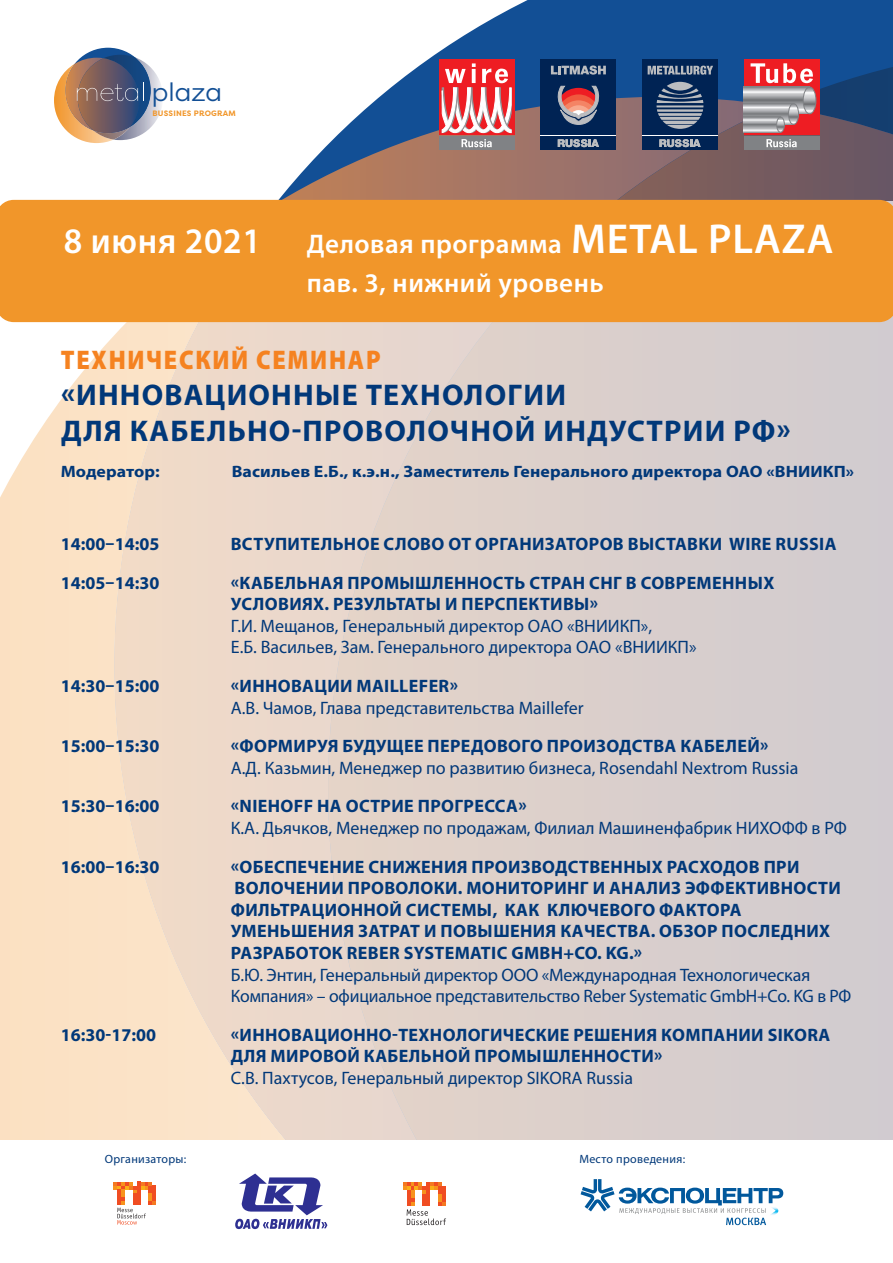
<style>
.page{position:relative;width:893px;height:1263px;background:#fff}
.page>*{position:absolute;margin:0;border:0;box-sizing:border-box;transform-origin:0 0}
.t1{font:600 36px "Myriad Pro";letter-spacing:.02em;color:#fff;scale:.96 1}
.t2{font:700 30px/36px "Myriad Pro";letter-spacing:.04em;color:#013879}
.t3{font:600 27px/39px "Myriad Pro";letter-spacing:.02em;color:#fff}
.t4{font:900 27px "Myriad Pro";letter-spacing:.07em;color:#f58220;scale:.9 1}
.t5{font:25.8px "Filson Pro";color:#124f95}
.osnova{font:700 18px/21.6px "Myriad Pro";letter-spacing:.02em;color:#013879}
.osnova-2{font:18px/21.6px "Myriad Pro";color:#013879}
.t6{font:700 16.5px "Myriad Pro";letter-spacing:.005em;color:#013879;scale:1.08 1}
.t7{font:12px "Myriad Pro";letter-spacing:.025em;color:#013879}
.t8{font:700 7.8px "Filson Pro";letter-spacing:.025em;color:#f1962a}
.s1{font-size:42px}
.s2{font-weight:700}
.s3{font-weight:400}
</style>
<div class="page">
<svg style="left:115px;top:0;width:778px;height:97px"></svg>
<svg style="left:776px;top:46px;width:117px;height:60px;background:#164682"></svg>
<img style="left:530px;top:106px;width:363px;height:94px">
<div style="left:0;top:202px;width:893px;height:1061px;background:linear-gradient(to right,#fbe2c8,#cdc8ce)"></div>
<div style="left:0;top:1140px;width:893px;height:123px;background:#fff"></div>
<div style="left:0;top:200px;width:893px;height:122px;background:#f1962a"></div>
<div style="left:65px;top:48px;width:86px;height:85px;background:#124f95;border-radius:50%"></div>
<svg style="left:54px;top:55px;width:109px;height:88px"></svg>
<div style="left:439px;top:60px;width:75px;height:75px;background:#ee1d23"></div>
<svg style="left:276px;top:63px;width:254px;height:141px"></svg>
<div style="left:744px;top:60px;width:75px;height:75px;background:#ee1d23"></div>
<svg style="left:744px;top:87px;width:7px;height:16px"></svg>
<svg style="left:744px;top:103px;width:7px;height:14px"></svg>
<svg style="left:744px;top:117px;width:7px;height:15px"></svg>
<svg style="left:751px;top:63px;width:65px;height:69px"></svg>
<div style="left:744px;top:136px;width:75px;height:14px;background:#808285"></div>
<svg style="left:766px;top:139px;width:31px;height:8px"></svg>
<div style="left:642px;top:60px;width:76px;height:75px;background:#002354"></div>
<svg style="left:648px;top:66px;width:65px;height:9px"></svg>
<div style="left:667px;top:82px;width:26px;height:9px;background:#bcbdc0;border-radius:50%"></div>
<svg style="left:657px;top:88px;width:46px;height:41px"></svg>
<div style="left:642px;top:136px;width:76px;height:14px;background:#002354"></div>
<svg style="left:659px;top:139px;width:42px;height:8px"></svg>
<div style="left:541px;top:60px;width:75px;height:75px;background:#002354"></div>
<div style="left:541px;top:136px;width:75px;height:14px;background:#002354"></div>
<svg style="left:558px;top:139px;width:41px;height:8px"></svg>
<svg style="left:551px;top:65px;width:55px;height:10px"></svg>
<svg style="left:558px;top:86px;width:42px;height:39px"></svg>
<svg style="left:581px;top:1179px;width:202px;height:46px"></svg>
<svg style="left:235px;top:1173px;width:92px;height:56px"></svg>
<svg style="left:114px;top:1182px;width:42px;height:43px"></svg>
<svg style="left:403px;top:1182px;width:43px;height:43px"></svg>
<p class="t5" style="left:152px;top:75px;width:72px">plaza</p>
<p class="t8" style="left:153px;top:108px;width:85px">BUSSINES PROGRAM</p>
<p class="t1" style="left:64px;top:218px;width:207px">8 июня 2021</p>
<p class="t3" style="left:307px;top:223px;width:528px">Деловая программа <span class="s1">METAL PLAZA </span>пав. 3, нижний уровень</p>
<p class="t4" style="left:61px;top:342px;width:357px">ТЕХНИЧЕСКИЙ СЕМИНАР</p>
<p class="t2" style="left:61px;top:376px;width:731px">«ИННОВАЦИОННЫЕ ТЕХНОЛОГИИ<br>ДЛЯ КАБЕЛЬНО-ПРОВОЛОЧНОЙ ИНДУСТРИИ РФ»</p>
<p class="t6" style="left:61px;top:461px;width:93px">Модератор:</p>
<p class="t6" style="left:232px;top:461px;width:578px">Васильев Е.Б., к.э.н., Заместитель Генерального директора ОАО «ВНИИКП»</p>
<p class="osnova" style="left:61px;top:532px;width:100px">14:00–14:05</p>
<p class="osnova" style="left:231px;top:532px;width:607px">ВСТУПИТЕЛЬНОЕ СЛОВО ОТ ОРГАНИЗАТОРОВ ВЫСТАВКИ WIRE RUSSIA</p>
<p class="osnova" style="left:61px;top:571px;width:100px">14:05–14:30</p>
<p class="osnova-2" style="left:231px;top:571px;width:545px"><span class="s2">«КАБЕЛЬНАЯ ПРОМЫШЛЕННОСТЬ СТРАН СНГ В СОВРЕМЕННЫХ УСЛОВИЯХ. РЕЗУЛЬТАТЫ И ПЕРСПЕКТИВЫ»<br></span>Г.И. Мещанов, Генеральный директор ОАО «ВНИИКП»,<br>Е.Б. Васильев, Зам. Генерального директора ОАО «ВНИИКП»</p>
<p class="osnova" style="left:61px;top:674px;width:100px">14:30–15:00</p>
<p class="osnova-2" style="left:231px;top:675px;width:354px"><span class="s2">«ИННОВАЦИИ MAILLEFER»<br></span>А.В. Чамов, Глава представительства Maillefer</p>
<p class="osnova" style="left:61px;top:735px;width:100px">15:00–15:30</p>
<p class="osnova-2" style="left:231px;top:735px;width:569px"><span class="s2">«ФОРМИРУЯ БУДУЩЕЕ ПЕРЕДОВОГО ПРОИЗОДСТВА КАБЕЛЕЙ»<br></span>А.Д. Казьмин, Менеджер по развитию бизнеса, Rosendahl Nextrom Russia</p>
<p class="osnova" style="left:61px;top:795px;width:100px">15:30–16:00</p>
<p class="osnova-2" style="left:231px;top:795px;width:617px"><span class="s2">«NIEHOFF НА ОСТРИЕ ПРОГРЕССА»<br></span>К.А. Дьячков, Менеджер по продажам, Филиал Машиненфабрик НИХОФФ в РФ</p>
<p class="osnova" style="left:61px;top:855px;width:100px">16:00–16:30</p>
<p class="osnova" style="left:231px;top:855px;width:622px">«ОБЕСПЕЧЕНИЕ СНИЖЕНИЯ ПРОИЗВОДСТВЕННЫХ РАСХОДОВ ПРИ ВОЛОЧЕНИИ ПРОВОЛОКИ. МОНИТОРИНГ И АНАЛИЗ ЭФФЕКТИВНОСТИ ФИЛЬТРАЦИОННОЙ СИСТЕМЫ, КАК КЛЮЧЕВОГО ФАКТОРА УМЕНЬШЕНИЯ ЗАТРАТ И ПОВЫШЕНИЯ КАЧЕСТВА. ОБЗОР ПОСЛЕДНИХ РАЗРАБОТОК REBER SYSTEMATIC GMBH+CO. KG.»<br><span class="s3">Б.Ю. Энтин, Генеральный директор ООО «Международная Технологическая Компания» – официальное представительство Reber Systematic GmbH+Co. KG в РФ</span></p>
<p class="osnova" style="left:61px;top:1023px;width:97px">16:30-17:00</p>
<p class="osnova" style="left:231px;top:1023px;width:601px">«ИННОВАЦИОННО-ТЕХНОЛОГИЧЕСКИЕ РЕШЕНИЯ КОМПАНИИ SIKORA<br>ДЛЯ МИРОВОЙ КАБЕЛЬНОЙ ПРОМЫШЛЕННОСТИ»<br><span class="s3">С.В. Пахтусов, Генеральный директор SIKORA Russia</span></p>
<p class="t7" style="left:105px;top:1151px;width:83px">Организаторы:</p>
<p class="t7" style="left:579px;top:1151px;width:107px">Место проведения:</p>
</div>
